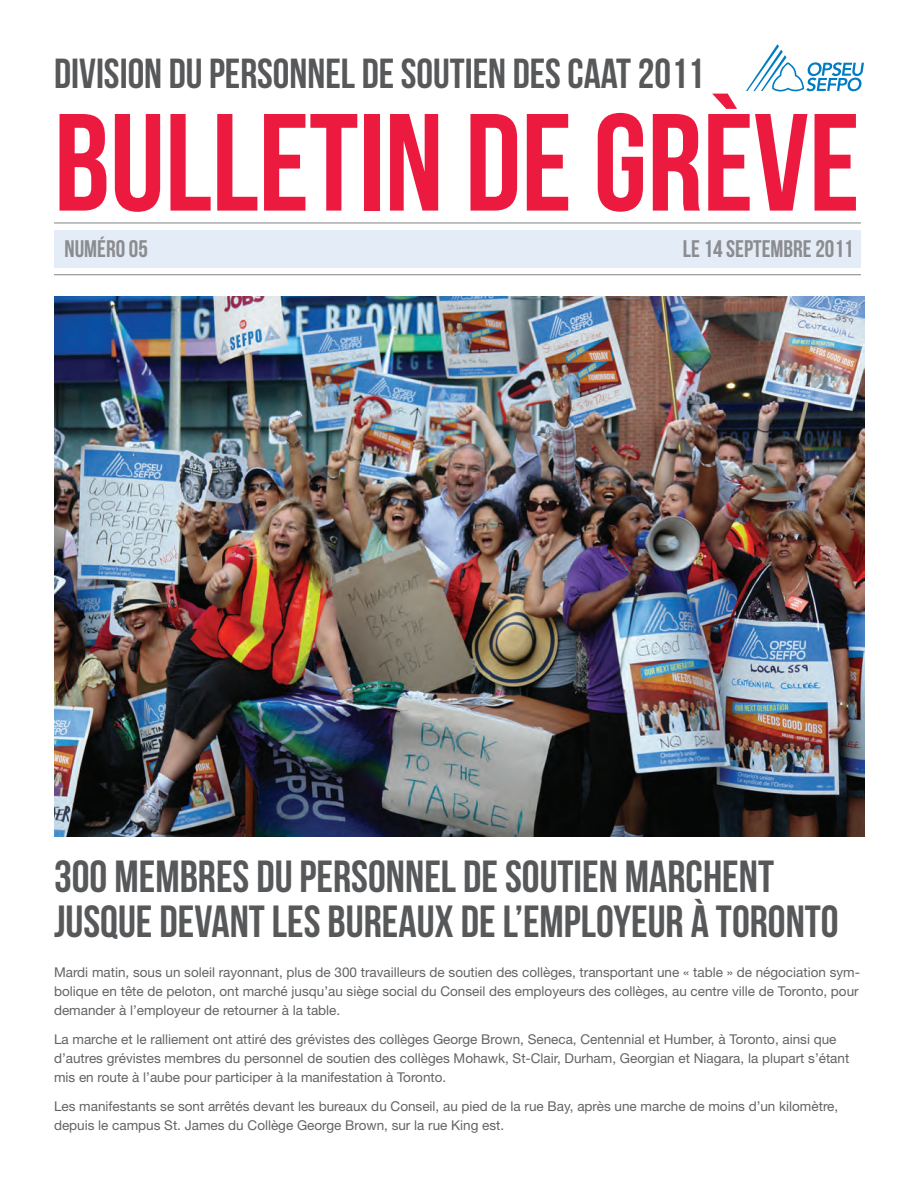
<style>
.page{position:relative;width:918px;height:1188px;background:#fff}
.page>*{position:absolute;margin:0;border:0;box-sizing:border-box;transform-origin:0 0}
.t1{font:138px "Bebas Neue";color:#ed1a3f}
.t2{font:45px/45px "Bebas Neue";color:#57585a}
.t3{font:42px "Bebas Neue";color:#57585a}
.t4{font:24px "Bebas Neue";color:#8a8c8f}
.t5{font:13.5px/18.8px "Helvetica Neue LT Std";color:#636366}
</style>
<div class="page">
<img style="left:54px;top:296px;width:810px;height:540px">
<div style="left:54px;top:230px;width:807px;height:38px;background:#e4ecf7"></div>
<hr style="left:54px;top:223px;width:807px;height:1px;background:#808285">
<hr style="left:54px;top:274px;width:807px;height:1px;background:#808285">
<svg style="left:746px;top:44px;width:118px;height:48px"></svg>
<h3 class="t3" style="left:54px;top:50px;width:652px">DIVISION DU PERSONNEL DE SOUTIEN DES CAAT 2011</h3>
<h1 class="t1" style="left:54px;top:87px;width:807px">BULLETIN DE GRÈVE</h1>
<h3 class="t4" style="left:64px;top:236px;width:85px">NUMÉRO 05</h3>
<h3 class="t4" style="left:683px;top:236px;width:172px">LE 14 SEPTEMBRE 2011</h3>
<h2 class="t2" style="left:54px;top:854px;width:786px">300 MEMBRES DU PERSONNEL DE SOUTIEN MARCHENT<br>JUSQUE DEVANT LES BUREAUX DE L’EMPLOYEUR À TORONTO</h2>
<p class="t5" style="left:54px;top:963px;width:807px;text-align:justify">Mardi matin, sous un soleil rayonnant, plus de 300 travailleurs de soutien des collèges, transportant une « table » de négociation sym&shy;bolique en tête de peloton, ont marché jusqu’au siège social du Conseil des employeurs des collèges, au centre ville de Toronto, pour demander à l’employeur de retourner à la table.</p>
<p class="t5" style="left:54px;top:1030px;width:797px">La marche et le ralliement ont attiré des grévistes des collèges George Brown, Seneca, Centennial et Humber, à Toronto, ainsi que d’autres grévistes membres du personnel de soutien des collèges Mohawk, St-Clair, Durham, Georgian et Niagara, la plupart s’étant mis en route à l’aube pour participer à la manifestation à Toronto.</p>
<p class="t5" style="left:54px;top:1097px;width:786px">Les manifestants se sont arrêtés devant les bureaux du Conseil, au pied de la rue Bay, après une marche de moins d’un kilomètre, depuis le campus St. James du Collège George Brown, sur la rue King est.</p>
</div>
